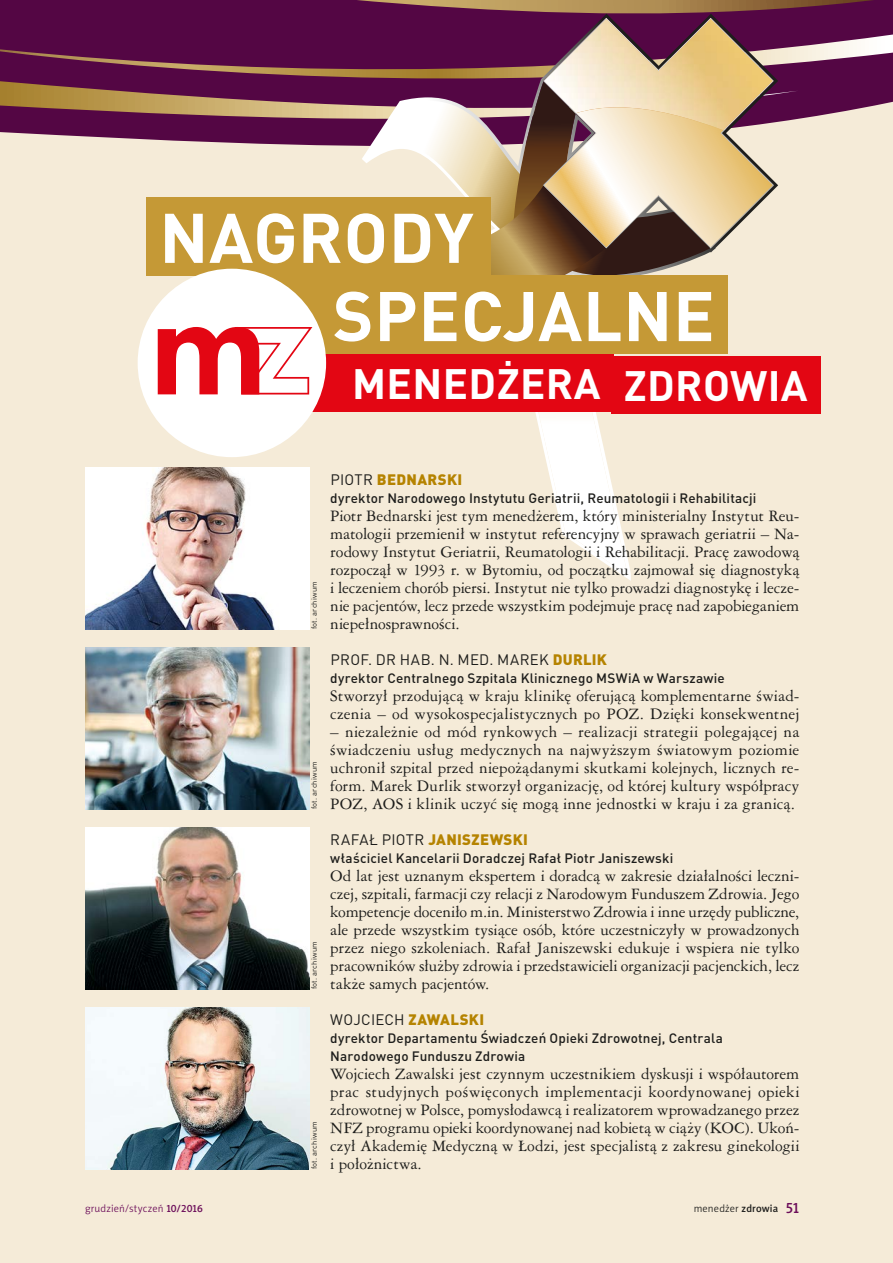
<style>
.page{position:relative;width:893px;height:1263px;background:#f5ebd8}
.page>*{position:absolute;margin:0;border:0;box-sizing:border-box;transform-origin:0 0}
.t1{font:700 69px/78.3px "DIN Pro";letter-spacing:.01em;color:#fff}
.t2{font:700 42px "DIN Pro";letter-spacing:.01em;color:#fff}
.t3{font:15px/18px "Ameri Garmnd PL";letter-spacing:.005em;color:#1d1d1b;text-align:justify}
.t4{font:15px "DIN Pro";letter-spacing:.015em;color:#1d1d1b}
.t5{font:900 15px "DIN Pro";letter-spacing:.025em;color:#b58300}
.t6{font:500 13.5px/18px "DIN Pro";letter-spacing:.01em;color:#1d1d1b}
.t7{font:10.5px "Naomi Sans EFNTT Light";letter-spacing:.015em;color:#6c0e5a}
.t8{font:10.5px "Naomi Sans EFNTT Light";letter-spacing:.015em;color:#1d1d1b}
.t9{font:7.5px "DIN Pro";letter-spacing:.025em;color:#1d1d1b}
.s1{font-weight:400;color:#1d1d1b}
.s2{font-weight:900;color:#b58300}
.s3{font-family:"Naomi Sans EFNTT Medium"}
.s4{font-family:"Naomi Sans EFNTT Medium";font-size:15px;color:#6c0e5a}
</style>
<div class="page">
<svg style="left:0;top:0;width:893px;height:119px;background:#702f4d"></svg>
<svg style="left:799px;top:35px;width:94px;height:53px;background:#8a547b"></svg>
<svg style="left:320px;top:14px;width:458px;height:567px"></svg>
<svg style="left:499px;top:411px;width:128px;height:164px"></svg>
<div style="left:294px;top:354px;width:320px;height:57px;background:#e30613"></div>
<div style="left:611px;top:356px;width:210px;height:57px;background:#e30613"></div>
<div style="left:138px;top:269px;width:188px;height:188px;background:#fff;border-radius:50%"></div>
<svg style="left:0;top:18px;width:799px;height:376px"></svg>
<img style="left:85px;top:467px;width:224px;height:162px">
<img style="left:85px;top:647px;width:224px;height:162px">
<img style="left:85px;top:827px;width:224px;height:162px">
<img style="left:85px;top:1007px;width:224px;height:162px">
<h1 class="t1" style="left:333px;top:196px;width:383px;text-indent:-173px">NAGRODY<br>SPECJALNE</h1>
<h2 class="t2" style="left:352px;top:355px;width:457px">MENEDŻERA ZDROWIA</h2>
<p class="t9" style="left:309px;top:629px;width:50px;rotate:-90deg">fot. archiwum</p>
<p class="t9" style="left:309px;top:809px;width:50px;rotate:-90deg">fot. archiwum</p>
<p class="t9" style="left:309px;top:989px;width:50px;rotate:-90deg">fot. archiwum</p>
<p class="t9" style="left:309px;top:1169px;width:50px;rotate:-90deg">fot. archiwum</p>
<p class="t5" style="left:330px;top:470px;width:133px"><span class="s1">PIOTR</span> BEDNARSKI</p>
<p class="t6" style="left:330px;top:489px;width:428px">dyrektor Narodowego Instytutu Geriatrii, Reumatologii i Rehabilitacji</p>
<p class="t3" style="left:330px;top:507px;width:471px">Piotr Bednarski jest tym menedżerem, który ministerialny Instytut Reu&shy;matologii przemienił w instytut referencyjny w sprawach geriatrii – Na&shy;rodowy Instytut Geriatrii, Reumatologii i Rehabilitacji. Pracę zawodową rozpoczął w 1993 r. w Bytomiu, od początku zajmował się diagnostyką i leczeniem chorób piersi. Instytut nie tylko prowadzi diagnostykę i lecze&shy;nie pacjentów, lecz przede wszystkim podejmuje pracę nad zapobieganiem niepełnosprawności.</p>
<p class="t4" style="left:330px;top:650px;width:278px">PROF. DR HAB. N. MED. MAREK <span class="s2">DURLIK</span></p>
<p class="t6" style="left:330px;top:669px;width:396px">dyrektor Centralnego Szpitala Klinicznego MSWiA w Warszawie</p>
<p class="t3" style="left:330px;top:687px;width:471px">Stworzył przodującą w kraju klinikę oferującą komplementarne świad&shy;czenia – od wysokospecjalistycznych po POZ. Dzięki konsekwentnej</p>
<p class="t3" style="left:330px;top:723px;width:471px">– niezależnie od mód rynkowych – realizacji strategii polegającej na świadczeniu usług medycznych na najwyższym światowym poziomie uchronił szpital przed niepożądanymi skutkami kolejnych, licznych re&shy;form. Marek Durlik stworzył organizację, od której kultury współpracy POZ, AOS i klinik uczyć się mogą inne jednostki w kraju i za granicą.</p>
<p class="t5" style="left:330px;top:830px;width:199px"><span class="s1">RAFAŁ PIOTR</span> JANISZEWSKI</p>
<p class="t6" style="left:330px;top:849px;width:345px">właściciel Kancelarii Doradczej Rafał Piotr Janiszewski</p>
<p class="t3" style="left:330px;top:867px;width:471px">Od lat jest uznanym ekspertem i doradcą w zakresie działalności leczni&shy;czej, szpitali, farmacji czy relacji z Narodowym Funduszem Zdrowia. Jego kompetencje doceniło m.in. Ministerstwo Zdrowia i inne urzędy publiczne, ale przede wszystkim tysiące osób, które uczestniczyły w prowadzonych przez niego szkoleniach. Rafał Janiszewski edukuje i wspiera nie tylko pracowników służby zdrowia i przedstawicieli organizacji pacjenckich, lecz także samych pacjentów.</p>
<p class="t4" style="left:330px;top:1010px;width:155px">WOJCIECH <span class="s2">ZAWALSKI</span></p>
<p class="t6" style="left:330px;top:1029px;width:394px">dyrektor Departamentu Świadczeń Opieki Zdrowotnej, Centrala<br>Narodowego Funduszu Zdrowia</p>
<p class="t3" style="left:330px;top:1065px;width:471px">Wojciech Zawalski jest czynnym uczestnikiem dyskusji i współautorem prac studyjnych poświęconych implementacji koordynowanej opieki zdrowotnej w Polsce, pomysłodawcą i realizatorem wprowadzanego przez NFZ programu opieki koordynowanej nad kobietą w ciąży (KOC). Ukoń&shy;czył Akademię Medyczną w Łodzi, jest specjalistą z zakresu ginekologii i położnictwa.</p>
<p class="t7" style="left:85px;top:1202px;width:119px">grudzień/styczeń <span class="s3">10/2016</span></p>
<p class="t8" style="left:694px;top:1202px;width:107px">menedżer <span class="s3">zdrowia</span> <span class="s4">51</span></p>
</div>
